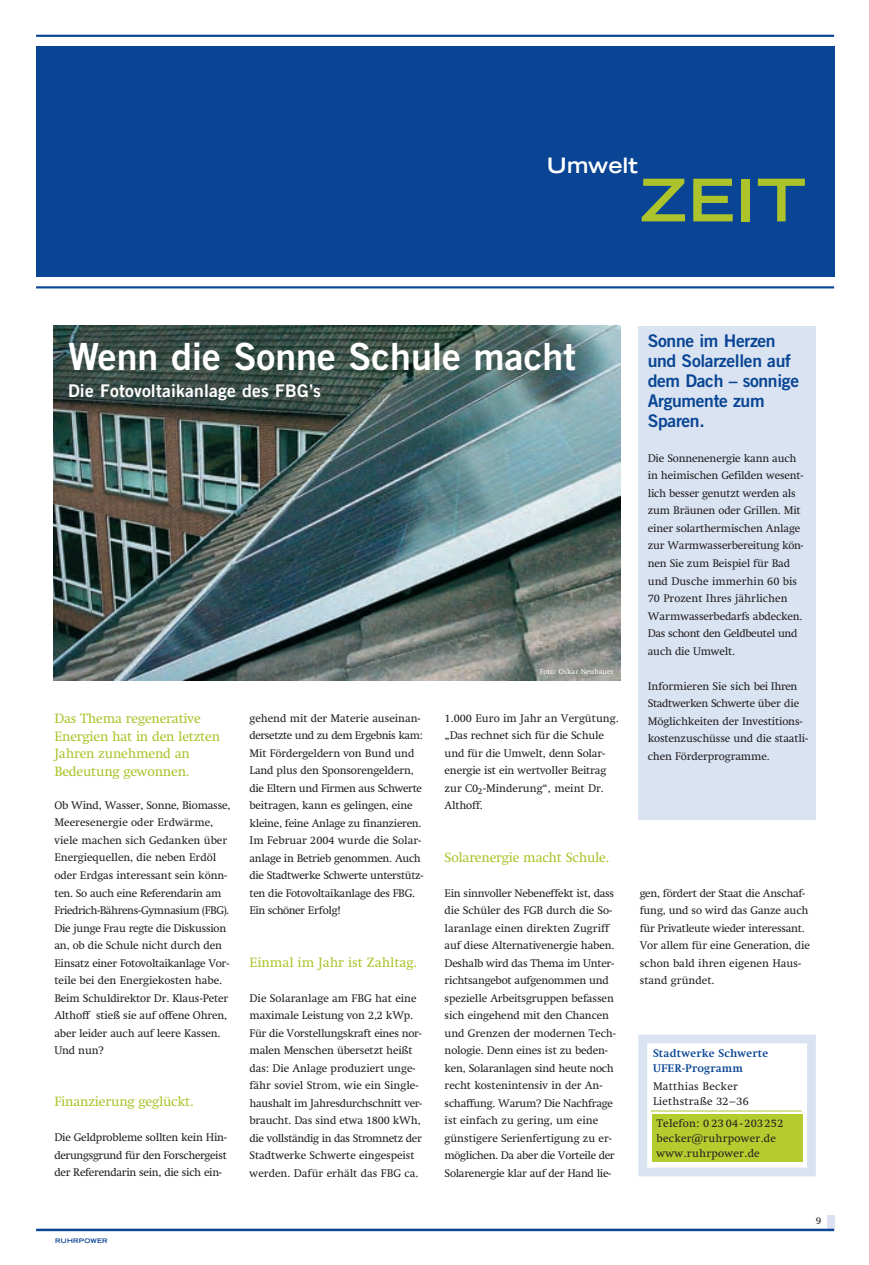
<style>
.page{position:relative;width:869px;height:1265px;background:#fff}
.page>*{position:absolute;margin:0;border:0;box-sizing:border-box;transform-origin:0 0}
.t1{font:700 expanded 58.75px "Trade Gothic LT Std";color:#acc32b}
.t2{font:37.5px "Trade Gothic Bold Two";color:#fff}
.t3{font:700 expanded 21.25px "Trade Gothic LT Std";color:#fff}
.t4{font:17.5px/20px "Trade Gothic Bold Two";letter-spacing:-.02em;color:#094594}
.t5{font:17.5px "Trade Gothic Bold Two";letter-spacing:.01em;color:#fff}
.t6{font:13.75px/17.5px "Swift Com";letter-spacing:-.015em;color:#acc32b}
.t7{font:11.25px/17.5px "Swift Com";letter-spacing:-.015em;color:#231f20}
.t8{font:11.25px/15px "Swift Com";letter-spacing:.02em;color:#231f20}
.t9{font:700 11.25px/15px "Swift Com";letter-spacing:.015em;color:#094594}
.t10{font:11.25px/15px "Swift Com";letter-spacing:.015em;color:#231f20}
.t11{font:10px "Swift Com";color:#231f20}
.t12{font:7.5px "Swift Com";color:#fff}
.t13{font:700 expanded 6.25px "Trade Gothic LT Std";letter-spacing:.035em;color:#094594}
</style>
<div class="page">
<div style="left:826px;top:1216px;width:7px;height:14px;background:#dee1f0"></div>
<hr style="left:36px;top:1229px;width:797px;height:2px;background:#094594">
<hr style="left:36px;top:35px;width:797px;height:2px;background:#094594">
<hr style="left:36px;top:286px;width:797px;height:2px;background:#094594">
<div style="left:36px;top:46px;width:797px;height:231px;background:#094594"></div>
<img style="left:53px;top:326px;width:567px;height:354px">
<div style="left:638px;top:1035px;width:177px;height:141px;border:9px solid #d9e3f2"></div>
<div style="left:651px;top:1115px;width:151px;height:47px;background:#b4cc2e"></div>
<hr style="left:650px;top:1111px;width:151px;height:1px;background:#acc32b">
<div style="left:638px;top:326px;width:177px;height:493px;background:#d9e3f2"></div>
<h3 class="t3" style="left:546px;top:157px;width:92px">Umwelt</h3>
<h1 class="t1" style="left:640px;top:179px;width:167px">ZEIT</h1>
<h3 class="t4" style="left:647px;top:332px;width:153px">Sonne im Herzen und Solarzellen auf dem Dach – sonnige<br>Argumente zum<br>Sparen.</h3>
<p class="t7" style="left:647px;top:449px;width:157px">Die Sonnenenergie kann auch in heimischen Gefilden wesent&shy;lich besser genutzt werden als zum Bräunen oder Grillen. Mit einer solarthermischen Anlage zur Warmwasserbereitung kön&shy;nen Sie zum Beispiel für Bad und Dusche immerhin 60 bis<br>70 Prozent Ihres jährlichen<br>Warmwasserbedarfs abdecken.<br>Das schont den Geldbeutel und auch die Umwelt.</p>
<p class="t7" style="left:647px;top:677px;width:162px">Informieren Sie sich bei Ihren<br>Stadtwerken Schwerte über die<br>Möglichkeiten der Investitions&shy;kostenzuschüsse und die staatli&shy;chen Förderprogramme.</p>
<h2 class="t2" style="left:68px;top:343px;width:509px">Wenn die Sonne Schule macht</h2>
<h3 class="t5" style="left:68px;top:385px;width:254px">Die Fotovoltaikanlage des FBG’s</h3>
<p class="t12" style="left:539px;top:667px;width:76px">Foto: Oskar Neubauer</p>
<p class="t6" style="left:54px;top:710px;width:167px">Das Thema regenerative<br>Energien hat in den letzten<br>Jahren zunehmend an<br>Bedeutung gewonnen.</p>
<p class="t7" style="left:54px;top:796px;width:177px">Ob Wind, Wasser, Sonne, Biomasse,<br>Meeresenergie oder Erdwärme, viele machen sich Gedanken über<br>Energiequellen, die neben Erdöl oder Erdgas interessant sein könn&shy;ten. So auch eine Referendarin am<br>Friedrich-Bährens-Gymnasium (FBG).<br>Die junge Frau regte die Diskussion an, ob die Schule nicht durch den<br>Einsatz einer Fotovoltaikanlage Vor&shy;teile bei den Energiekosten habe.<br>Beim Schuldirektor Dr. Klaus-Peter<br>Althoff stieß sie auf offene Ohren, aber leider auch auf leere Kassen.<br>Und nun?</p>
<p class="t7" style="left:249px;top:709px;width:175px">gehend mit der Materie auseinan&shy;dersetzte und zu dem Ergebnis kam:<br>Mit Fördergeldern von Bund und<br>Land plus den Sponsorengeldern, die Eltern und Firmen aus Schwerte beitragen, kann es gelingen, eine kleine, feine Anlage zu finanzieren.<br>Im Februar 2004 wurde die Solar&shy;anlage in Betrieb genommen. Auch die Stadtwerke Schwerte unterstütz&shy;ten die Fotovoltaikanlage des FBG.<br>Ein schöner Erfolg!</p>
<p class="t7" style="left:444px;top:709px;width:176px">1.000 Euro im Jahr an Vergütung. „Das rechnet sich für die Schule und für die Umwelt, denn Solar&shy;energie ist ein wertvoller Beitrag zur C0<sub>2</sub>-Minderung“, meint Dr.<br>Althoff.</p>
<p class="t6" style="left:444px;top:848px;width:166px">Solarenergie macht Schule.</p>
<p class="t7" style="left:444px;top:884px;width:173px">Ein sinnvoller Nebeneffekt ist, dass die Schüler des FGB durch die So&shy;laranlage einen direkten Zugriff auf diese Alternativenergie haben.<br>Deshalb wird das Thema im Unter&shy;richtsangebot aufgenommen und spezielle Arbeitsgruppen befassen sich eingehend mit den Chancen und Grenzen der modernen Tech&shy;nologie. Denn eines ist zu beden&shy;ken, Solaranlagen sind heute noch recht kostenintensiv in der An&shy;schaffung. Warum? Die Nachfrage ist einfach zu gering, um eine günstigere Serienfertigung zu er&shy;möglichen. Da aber die Vorteile der Solarenergie klar auf der Hand lie-</p>
<p class="t7" style="left:639px;top:884px;width:171px">gen, fördert der Staat die Anschaf&shy;fung, und so wird das Ganze auch für Privatleute wieder interessant.<br>Vor allem für eine Generation, die schon bald ihren eigenen Haus&shy;stand gründet.</p>
<p class="t6" style="left:249px;top:953px;width:169px">Einmal im Jahr ist Zahltag.</p>
<p class="t7" style="left:249px;top:989px;width:174px">Die Solaranlage am FBG hat eine maximale Leistung von 2,2 kWp.<br>Für die Vorstellungskraft eines nor&shy;malen Menschen übersetzt heißt das: Die Anlage produziert unge&shy;fähr soviel Strom, wie ein Single&shy;haushalt im Jahresdurchschnitt ver&shy;braucht. Das sind etwa 1800 kWh, die vollständig in das Stromnetz der Stadtwerke Schwerte eingespeist werden. Dafür erhält das FBG ca.</p>
<p class="t9" style="left:652px;top:1045px;width:117px">Stadtwerke Schwerte<br>UFER-Programm</p>
<p class="t10" style="left:652px;top:1079px;width:97px">Matthias Becker<br>Liethstraße 32–36</p>
<p class="t6" style="left:54px;top:1093px;width:141px">Finanzierung geglückt.</p>
<p class="t7" style="left:54px;top:1129px;width:174px;text-align:justify">Die Geldprobleme sollten kein Hin&shy;derungsgrund für den Forschergeist der Referendarin sein, die sich ein-</p>
<p class="t8" style="left:656px;top:1116px;width:128px">Telefon: 0 23 04-203252 becker@ruhrpower.de www.ruhrpower.de</p>
<p class="t13" style="left:55px;top:1238px;width:54px">RUHRPOWER</p>
<p class="t11" style="left:815px;top:1215px;width:7px">9</p>
</div>
